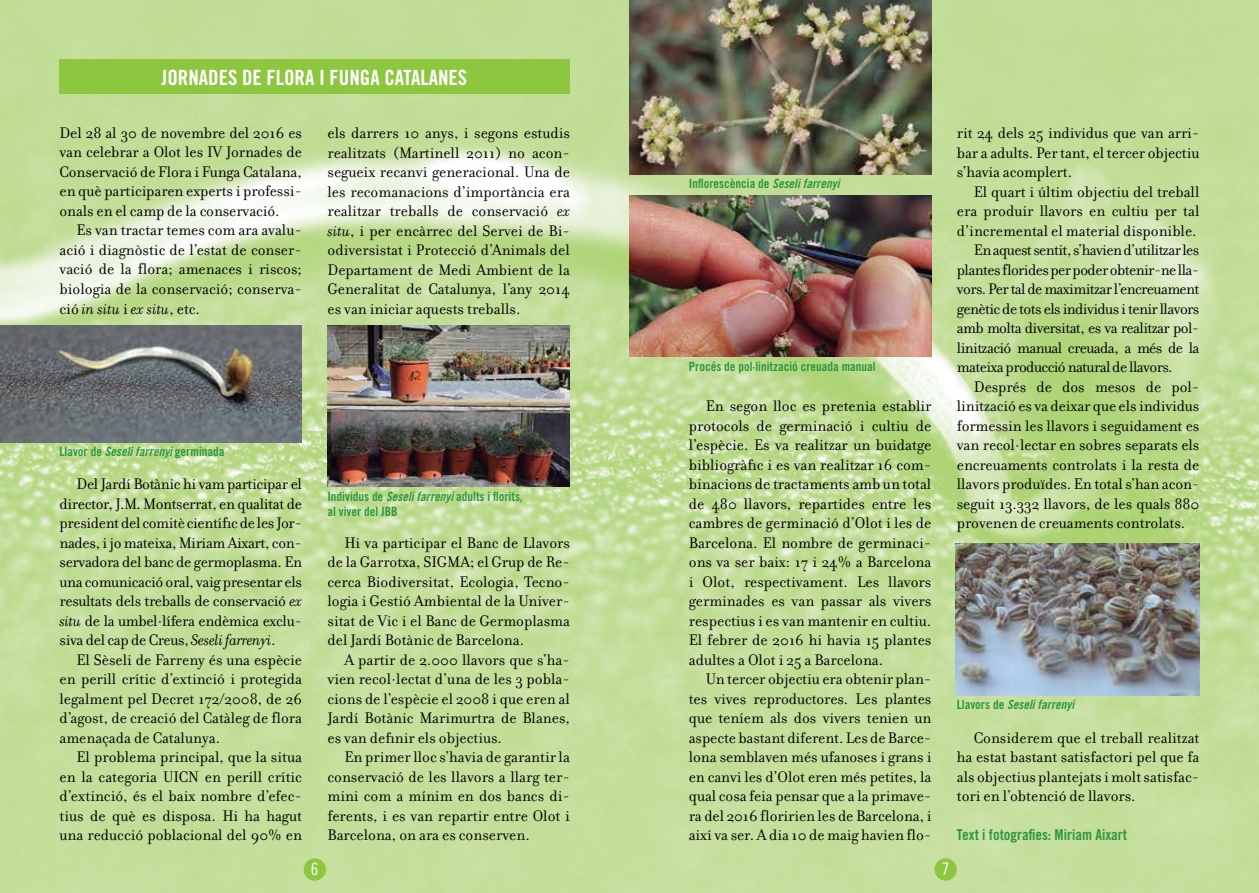
<style>
.page{position:relative;width:1259px;height:893px;background:#fff}
.page>*{position:absolute;margin:0;border:0;box-sizing:border-box;transform-origin:0 0}
.t1{font:21px "Trade Gothic Bold Cond Twenty";color:#fff}
.t2{font:17.25px "Trade Gothic Cond Eighteen";color:#fff}
.t3{font:16.5px/19.5px "Filosofia";letter-spacing:-.005em;color:#000;text-align:justify}
.t4{font:16.5px "Filosofia";letter-spacing:-.035em;color:#000}
.t5{font:15px "Trade Gothic Bold Cond Twenty";color:#2c973e}
.t6{font:12.75px/15.3px "Trade Gothic Bold Cond Twenty";color:#2c973e}
.t7{font:12.75px "Trade Gothic Bold Cond Twenty Obl";color:#2c973e}
.s1{font-style:italic}
.s2{font-family:"Trade Gothic Bold Cond Twenty Obl"}
.s3{font-family:"Trade Gothic Bold Cond Twenty"}
</style>
<div class="page">
<img style="left:0;top:0;width:1259px;height:893px">
<div style="left:304px;top:858px;width:22px;height:23px;background:#8dc63f;border-radius:50%"></div>
<div style="left:934px;top:858px;width:22px;height:23px;background:#8dc63f;border-radius:50%"></div>
<div style="left:59px;top:60px;width:511px;height:34px;background:#8dc63f"></div>
<img style="left:0;top:326px;width:302px;height:116px">
<img style="left:327px;top:326px;width:243px;height:161px">
<img style="left:629px;top:0;width:302px;height:175px">
<img style="left:629px;top:196px;width:302px;height:161px">
<img style="left:955px;top:544px;width:244px;height:151px">
<p class="t1" style="left:162px;top:65px;width:17px">Jornades</p>
<p class="t1" style="left:242px;top:65px;width:45px">de Flora</p>
<p class="t1" style="left:319px;top:65px;width:76px">ifungacatalanes</p>
<p class="t3" style="left:60px;top:123px;width:244px">Del 28 al 30 de novembre del 2016 es van celebrar a Olot les IV Jornades de Conservació de Flora i Funga Catalana, en què participaren experts i professi&shy;onals en el camp de la conservació.</p>
<p class="t3" style="left:60px;top:221px;width:244px;text-indent:17px">Es van tractar temes com ara avalu&shy;ació i diagnòstic de l’estat de conser&shy;vació de la flora; amenaces i riscos; biologia de la conservació; conserva&shy;ció <span class="s1">in situ</span> i <span class="s1">ex situ</span>, etc.</p>
<p class="t6" style="left:60px;top:444px;width:166px">Llavor de <span class="s2">Seseli farrenyi</span> germinada</p>
<p class="t3" style="left:60px;top:474px;width:244px;text-indent:17px">Del Jardí Botànic hi vam participar el director, J.M. Montserrat, en qualitat de president del comitè científic de les Jor&shy;nades, i jo mateixa, Miriam Aixart, con&shy;servadora del banc de germoplasma. En una comunicació oral, vaig presentar els resultats dels treballs de conservació <span class="s1">ex situ</span> de la umbel·lífera endèmica exclu&shy;siva del cap de Creus, <span class="s1">Seseli farrenyi</span>.</p>
<p class="t3" style="left:60px;top:650px;width:244px;text-indent:17px">El Sèseli de Farreny és una espècie en perill crític d’extinció i protegida legalment pel Decret 172/2008, de 26 d’agost, de creació del Catàleg de flora amenaçada de Catalunya.</p>
<p class="t3" style="left:60px;top:747px;width:244px;text-indent:17px">El problema principal, que la situa en la categoria UICN en perill crític d’extinció, és el baix nombre d’efec&shy;tius de què es disposa. Hi ha hagut una reducció poblacional del 90% en</p>
<p class="t3" style="left:327px;top:123px;width:244px">els darrers 10 anys, i segons estudis realitzats (Martinell 2011) no acon&shy;segueix recanvi generacional. Una de les recomanacions d’importància era realitzar treballs de conservació <span class="s1">ex situ</span>, i per encàrrec del Servei de Bi&shy;odiversistat i Protecció d’Animals del Departament de Medi Ambient de la Generalitat de Catalunya, l’any 2014 es van iniciar aquests treballs.</p>
<p class="t6" style="left:327px;top:489px;width:197px">Individus de <span class="s2">Seseli farrenyi</span> adults i florits, al viver del JBB</p>
<p class="t3" style="left:327px;top:533px;width:244px;text-indent:17px">Hi va participar el Banc de Llavors de la Garrotxa, SIGMA; el Grup de Re&shy;cerca Biodiversitat, Ecologia, Tecno&shy;logia i Gestió Ambiental de la Univer&shy;sitat de Vic i el Banc de Germoplasma del Jardí Botànic de Barcelona.</p>
<p class="t3" style="left:327px;top:650px;width:244px;text-indent:17px">A partir de 2.000 llavors que s’ha&shy;vien recol·lectat d’una de les 3 pobla&shy;cions de l’espècie el 2008 i que eren al Jardí Botànic Marimurtra de Blanes, es van definir els objectius.</p>
<p class="t3" style="left:327px;top:747px;width:244px;text-indent:17px">En primer lloc s’havia de garantir la conservació de les llavors a llarg ter&shy;mini com a mínim en dos bancs di&shy;ferents, i es van repartir entre Olot i Barcelona, on ara es conserven.</p>
<p class="t6" style="left:689px;top:176px;width:152px">Inflorescència de <span class="s2">Seseli farrenyi</span></p>
<p class="t6" style="left:689px;top:358px;width:188px">Procés de pol·linització creuada manual</p>
<p class="t3" style="left:689px;top:396px;width:244px;text-indent:17px">En segon lloc es pretenia establir protocols de germinació i cultiu de l’espècie. Es va realitzar un buidatge bibliogràfic i es van realitzar 16 com&shy;binacions de tractaments amb un total de 480 llavors, repartides entre les cambres de germinació d’Olot i les de Barcelona. El nombre de germinaci&shy;ons va ser baix: 17 i 24% a Barcelona i Olot, respectivament. Les llavors germinades es van passar als vivers respectius i es van mantenir en cultiu.<br>El febrer de 2016 hi havia 15 plantes adultes a Olot i 25 a Barcelona.</p>
<p class="t3" style="left:689px;top:670px;width:244px;text-indent:17px">Un tercer objectiu era obtenir plan&shy;tes vives reproductores. Les plantes que teníem als dos vivers tenien un aspecte bastant diferent. Les de Barce&shy;lona semblaven més ufanoses i grans i en canvi les d’Olot eren més petites, la qual cosa feia pensar que a la primave&shy;ra del 2016 floririen les de Barcelona, i així va ser. A dia 10 de maig havien flo-</p>
<p class="t2" style="left:311px;top:859px;width:9px">6</p>
<p class="t2" style="left:942px;top:859px;width:9px">7</p>
<p class="t3" style="left:957px;top:124px;width:244px">rit 24 dels 25 individus que van arri&shy;bar a adults. Per tant, el tercer objectiu s’havia acomplert.</p>
<p class="t3" style="left:974px;top:182px;width:227px">El quart i últim objectiu del treball</p>
<p class="t3" style="left:957px;top:202px;width:244px">era produir llavors en cultiu per tal</p>
<p class="t3" style="left:957px;top:221px;width:241px">d’incremental el material disponible.</p>
<p class="t4" style="left:974px;top:241px;width:227px">En aquest sentit, s’havien d’utilitzar les</p>
<p class="t4" style="left:957px;top:260px;width:244px">plantes florides per poder obtenir-ne lla-</p>
<p class="t4" style="left:957px;top:280px;width:244px">vors. Per tal de maximitzar l’encreuament</p>
<p class="t4" style="left:957px;top:299px;width:244px">genètic de tots els individus i tenir llavors</p>
<p class="t4" style="left:957px;top:319px;width:241px">amb molta diversitat, es va realitzar pol·</p>
<p class="t4" style="left:957px;top:338px;width:244px">linització manual creuada, a més de la</p>
<p class="t4" style="left:957px;top:358px;width:217px">mateixa producció natural de llavors.</p>
<p class="t3" style="left:974px;top:377px;width:224px">Després de dos mesos de pol·</p>
<p class="t3" style="left:957px;top:397px;width:244px">linització es va deixar que els individus</p>
<p class="t3" style="left:957px;top:416px;width:244px">formessin les llavors i seguidament es</p>
<p class="t3" style="left:957px;top:436px;width:244px">van recol·lectar en sobres separats els</p>
<p class="t3" style="left:957px;top:455px;width:244px">encreuaments controlats i la resta de</p>
<p class="t3" style="left:957px;top:475px;width:244px">llavors produïdes. En total s’han acon-</p>
<p class="t3" style="left:957px;top:494px;width:244px">seguit 13.332 llavors, de les quals 880</p>
<p class="t3" style="left:957px;top:514px;width:230px">provenen de creuaments controlats.</p>
<p class="t7" style="left:957px;top:697px;width:119px"><span class="s3">Llavors de</span> Seseli farrenyi</p>
<p class="t3" style="left:957px;top:728px;width:244px;text-indent:17px">Considerem que el treball realitzat ha estat bastant satisfactori pel que fa als objectius plantejats i molt satisfac&shy;tori en l’obtenció de llavors.</p>
<p class="t5" style="left:957px;top:825px;width:172px">Text i fotografies: Miriam Aixart</p>
</div>
